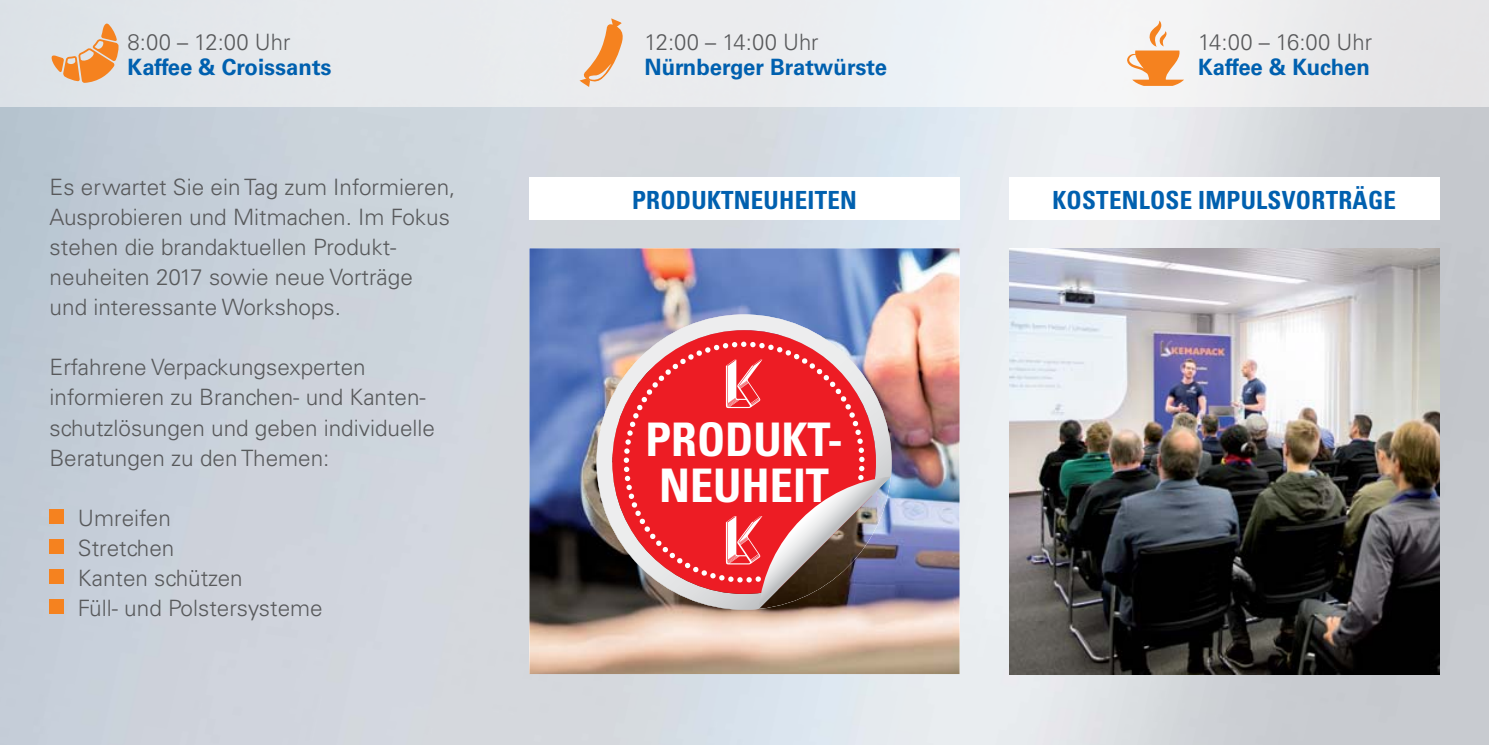
<style>
.page{position:relative;width:1489px;height:745px;background:#fff}
.page>*{position:absolute;margin:0;border:0;box-sizing:border-box;transform-origin:0 0}
.t1{font:700 condensed 46.25px/46.2px "Univers LT";color:#fff}
.t2{font:700 condensed 25px "Univers LT";letter-spacing:.01em;color:#0060af}
.t3{font:300 22.5px/30px "Univers LT";color:#58595b}
.t4{font:700 22.5px "Univers LT";color:#0060af}
</style>
<div class="page">
<img style="left:0;top:106px;width:1488px;height:638px">
<img style="left:0;top:28px;width:548px;height:78px">
<svg style="left:52px;top:24px;width:66px;height:59px;background:#e7bb95"></svg>
<svg style="left:1127px;top:20px;width:56px;height:66px"></svg>
<svg style="left:579px;top:18px;width:48px;height:69px;background:#eecaac"></svg>
<div style="left:529px;top:177px;width:430px;height:43px;background:#fff"></div>
<div style="left:1009px;top:177px;width:430px;height:43px;background:#fff"></div>
<div style="left:50px;top:508px;width:14px;height:15px;background:#f5821f"></div>
<div style="left:50px;top:538px;width:14px;height:15px;background:#f5821f"></div>
<div style="left:50px;top:568px;width:14px;height:15px;background:#f5821f"></div>
<div style="left:50px;top:598px;width:14px;height:15px;background:#f5821f"></div>
<img style="left:1009px;top:248px;width:430px;height:425px">
<img style="left:529px;top:248px;width:430px;height:425px">
<img style="left:596px;top:314px;width:295px;height:295px">
<svg style="left:612px;top:330px;width:263px;height:263px;background:#d27880"></svg>
<svg style="left:632px;top:412px;width:7px;height:6px"></svg>
<svg style="left:636px;top:358px;width:50px;height:52px;background:#ed474d"></svg>
<svg style="left:687px;top:353px;width:7px;height:7px"></svg>
<svg style="left:849px;top:411px;width:6px;height:7px"></svg>
<svg style="left:696px;top:341px;width:155px;height:68px;background:#ed454d"></svg>
<svg style="left:623px;top:420px;width:267px;height:188px;background:#cb494f"></svg>
<p class="t3" style="left:128px;top:28px;width:164px">8:00 – 12:00 Uhr</p>
<p class="t4" style="left:128px;top:56px;width:205px">Kaffee &amp; Croissants</p>
<p class="t3" style="left:50px;top:173px;width:407px">Es erwartet Sie ein Tag zum Informieren, Ausprobieren und Mitmachen. Im Fokus stehen die brandaktuellen Produkt&shy;neuheiten 2017 sowie neue Vorträge und interessante Workshops.</p>
<p class="t3" style="left:50px;top:353px;width:387px">Erfahrene Verpackungsexperten informieren zu Branchen- und Kanten&shy;schutzlösungen und geben individuelle Beratungen zu den Themen:</p>
<p class="t3" style="left:78px;top:503px;width:246px">Umreifen<br>Stretchen<br>Kanten schützen<br>Füll- und Polstersysteme</p>
<p class="t3" style="left:644px;top:28px;width:175px">12:00 – 14:00 Uhr</p>
<p class="t4" style="left:644px;top:56px;width:244px">Nürnberger Bratwürste</p>
<p class="t3" style="left:1197px;top:28px;width:175px">14:00 – 16:00 Uhr</p>
<p class="t4" style="left:1197px;top:56px;width:173px">Kaffee &amp; Kuchen</p>
<p class="t2" style="left:632px;top:188px;width:226px">PRODUKTNEUHEITEN</p>
<p class="t2" style="left:1052px;top:188px;width:345px">KOSTENLOSE IMPULSVORTRÄGE</p>
<h1 class="t1" style="left:645px;top:418px;width:199px">PRODUKT-<br>NEUHEIT</h1>
</div>
